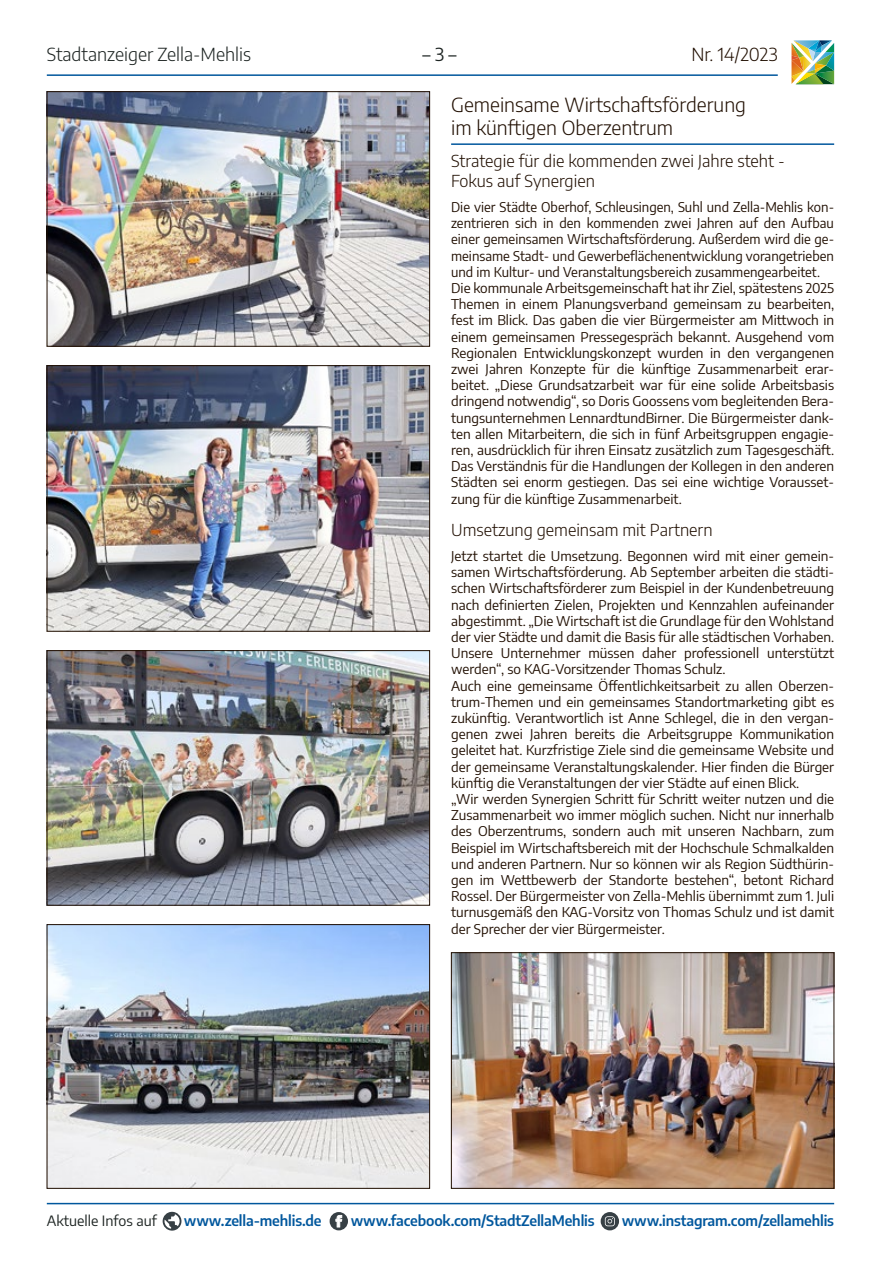
<style>
.page{position:relative;width:881px;height:1263px;background:#fff}
.page>*{position:absolute;margin:0;border:0;box-sizing:border-box;transform-origin:0 0}
.t1{font:300 19.5px/23.4px "Encode Sans";color:#200e00}
.t2{font:300 18px "Encode Sans";color:#1c2321}
.t3{font:300 18px "Encode Sans";letter-spacing:-.01em;color:#200e00}
.t4{font:18px "Encode Sans";color:#1c2321}
.t5{font:300 16.5px/19.8px "Encode Sans";color:#200e00}
.t6{font:600 14.25px "Encode Sans";letter-spacing:-.01em;color:#00579d}
.t7{font:14.25px "Encode Sans";color:#1c2321}
.t8{font:13.5px/16.2px "Encode Sans";color:#200e00}
</style>
<div class="page">
<hr style="left:47px;top:1203px;width:786px;height:1px;background:#00579d">
<svg style="left:162px;top:1212px;width:19px;height:18px"></svg>
<svg style="left:329px;top:1212px;width:19px;height:18px"></svg>
<svg style="left:335px;top:1215px;width:7px;height:12px"></svg>
<svg style="left:600px;top:1212px;width:18px;height:18px"></svg>
<svg style="left:604px;top:1216px;width:10px;height:10px"></svg>
<hr style="left:47px;top:74px;width:730px;height:2px;background:#00579d">
<img style="left:791px;top:40px;width:42px;height:44px">
<img style="left:49px;top:93px;width:378px;height:251px">
<div style="left:47px;top:91px;width:382px;height:255px;border:1px solid #200e00"></div>
<img style="left:49px;top:367px;width:378px;height:262px">
<div style="left:47px;top:365px;width:382px;height:266px;border:1px solid #200e00"></div>
<img style="left:49px;top:652px;width:378px;height:251px">
<div style="left:47px;top:650px;width:382px;height:255px;border:1px solid #200e00"></div>
<img style="left:49px;top:926px;width:378px;height:260px">
<div style="left:47px;top:924px;width:382px;height:264px;border:1px solid #200e00"></div>
<hr style="left:451px;top:143px;width:382px;height:2px;background:#00579d">
<img style="left:453px;top:954px;width:378px;height:232px">
<div style="left:451px;top:952px;width:382px;height:236px;border:1px solid #200e00"></div>
<h2 class="t2" style="left:47px;top:42px;width:206px">Stadtanzeiger Zella-Mehlis</h2>
<h2 class="t4" style="left:422px;top:42px;width:36px">– 3 –</h2>
<h2 class="t3" style="left:691px;top:42px;width:88px">Nr. 14/2023</h2>
<h1 class="t1" style="left:451px;top:92px;width:296px">Gemeinsame Wirtschaftsförderung im künftigen Oberzentrum</h1>
<p class="t5" style="left:451px;top:151px;width:335px">Strategie für die kommenden zwei Jahre steht -<br>Fokus auf Synergien</p>
<p class="t8" style="left:451px;top:198px;width:384px">Die vier Städte Oberhof, Schleusingen, Suhl und Zella-Mehlis kon&shy;zentrieren sich in den kommenden zwei Jahren auf den Aufbau einer gemeinsamen Wirtschaftsförderung. Außerdem wird die ge&shy;meinsame Stadt- und Gewerbeflächenentwicklung vorangetrieben und im Kultur- und Veranstaltungsbereich zusammengearbeitet.<br>Die kommunale Arbeitsgemeinschaft hat ihr Ziel, spätestens 2025<br>Themen in einem Planungsverband gemeinsam zu bearbeiten, fest im Blick. Das gaben die vier Bürgermeister am Mittwoch in einem gemeinsamen Pressegespräch bekannt. Ausgehend vom Regionalen Entwicklungskonzept wurden in den vergangenen zwei Jahren Konzepte für die künftige Zusammenarbeit erar&shy;beitet. „Diese Grundsatzarbeit war für eine solide Arbeitsbasis dringend notwendig“, so Doris Goossens vom begleitenden Bera&shy;tungsunternehmen LennardtundBirner. Die Bürgermeister dank&shy;ten allen Mitarbeitern, die sich in fünf Arbeitsgruppen engagie&shy;ren, ausdrücklich für ihren Einsatz zusätzlich zum Tagesgeschäft.<br>Das Verständnis für die Handlungen der Kollegen in den anderen Städten sei enorm gestiegen. Das sei eine wichtige Vorausset&shy;zung für die künftige Zusammenarbeit.</p>
<p class="t5" style="left:451px;top:519px;width:263px">Umsetzung gemeinsam mit Partnern</p>
<p class="t8" style="left:451px;top:547px;width:384px">Jetzt startet die Umsetzung. Begonnen wird mit einer gemein&shy;samen Wirtschaftsförderung. Ab September arbeiten die städti&shy;schen Wirtschaftsförderer zum Beispiel in der Kundenbetreuung nach definierten Zielen, Projekten und Kennzahlen aufeinander abgestimmt. „Die Wirtschaft ist die Grundlage für den Wohlstand der vier Städte und damit die Basis für alle städtischen Vorhaben.<br>Unsere Unternehmer müssen daher professionell unterstützt werden“, so KAG-Vorsitzender Thomas Schulz.<br>Auch eine gemeinsame Öffentlichkeitsarbeit zu allen Oberzen&shy;trum-Themen und ein gemeinsames Standortmarketing gibt es zukünftig. Verantwortlich ist Anne Schlegel, die in den vergan&shy;genen zwei Jahren bereits die Arbeitsgruppe Kommunikation geleitet hat. Kurzfristige Ziele sind die gemeinsame Website und der gemeinsame Veranstaltungskalender. Hier finden die Bürger künftig die Veranstaltungen der vier Städte auf einen Blick.<br>„Wir werden Synergien Schritt für Schritt weiter nutzen und die Zusammenarbeit wo immer möglich suchen. Nicht nur innerhalb des Oberzentrums, sondern auch mit unseren Nachbarn, zum Beispiel im Wirtschaftsbereich mit der Hochschule Schmalkalden und anderen Partnern. Nur so können wir als Region Südthürin&shy;gen im Wettbewerb der Standorte bestehen“, betont Richard Rossel. Der Bürgermeister von Zella-Mehlis übernimmt zum 1. Juli turnusgemäß den KAG-Vorsitz von Thomas Schulz und ist damit der Sprecher der vier Bürgermeister.</p>
<p class="t7" style="left:47px;top:1211px;width:111px">Aktuelle Infos auf</p>
<p class="t6" style="left:184px;top:1210px;width:139px">www.zella-mehlis.de</p>
<p class="t6" style="left:350px;top:1210px;width:245px">www.facebook.com/StadtZellaMehlis</p>
<p class="t6" style="left:621px;top:1210px;width:214px">www.instagram.com/zellamehlis</p>
</div>
